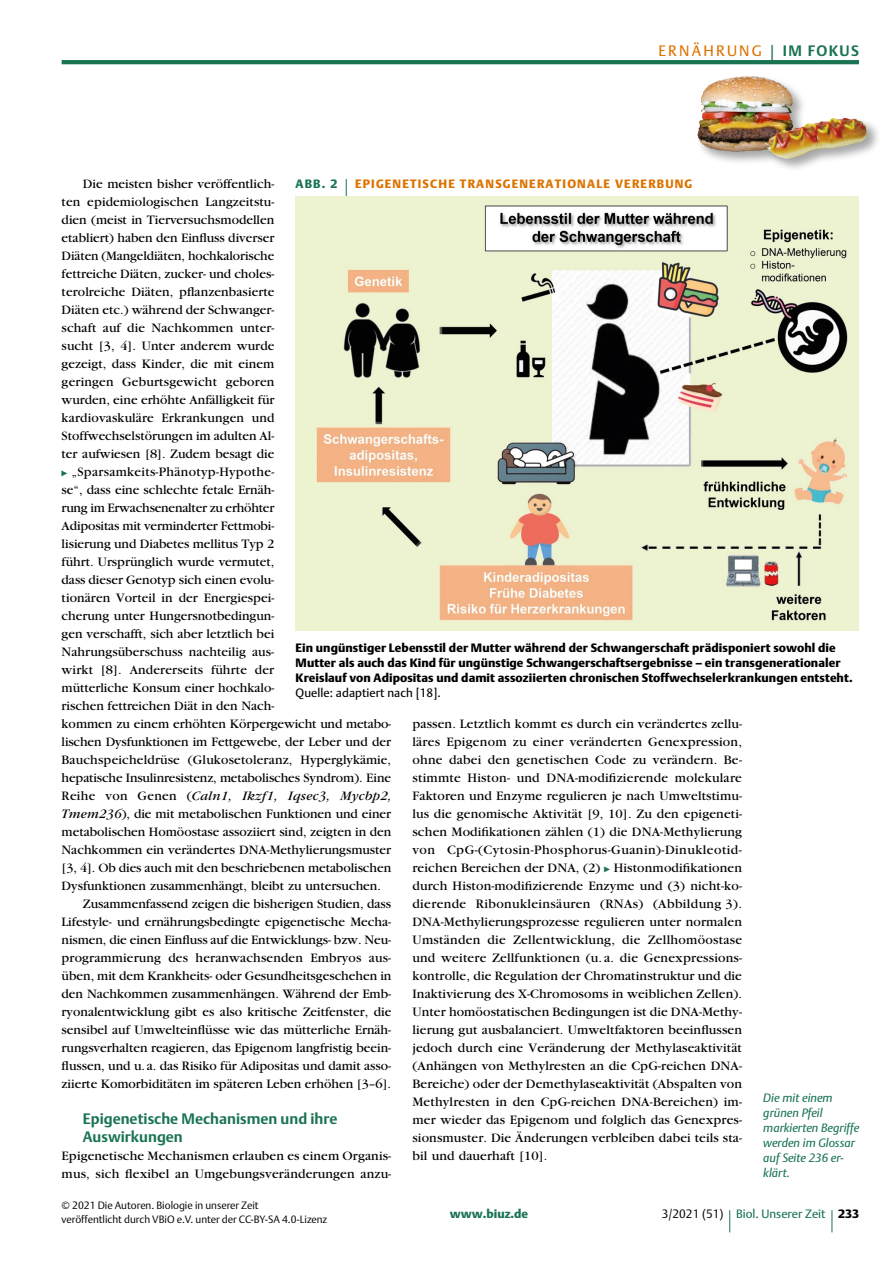
<style>
.page{position:relative;width:893px;height:1263px;background:#fff}
.page>*{position:absolute;margin:0;border:0;box-sizing:border-box;transform-origin:0 0}
.t1{font:700 15px/18px "DTL Argo T";color:#1a7452}
.t2{font:15px "DTL Argo T";letter-spacing:.15em;color:#dd7300}
.t3{font:13.5px/18px "Garamond";letter-spacing:.005em;color:#000}
.t4{font:italic 13.5px "Garamond";letter-spacing:.02em;color:#000}
.t5{font:13.5px "Garamond";letter-spacing:-.015em;color:#000}
.t6{font:13.5px "Garamond";letter-spacing:.025em;color:#000}
.t7{font:12px/15px "DTL Argo T Black";letter-spacing:.005em;color:#000}
.t8{font:italic 12px/15px "DTL Argo T";color:#1a7452}
.t9{font:12px "DTL Argo T Black";letter-spacing:.1em;color:#dd7300}
.t10{font:12px "DTL Argo T";color:#1a7452}
.t11{font:12px "DTL Argo T";letter-spacing:.005em;color:#000}
.t12{font:12px "DTL Argo T Black";color:#1a7452}
.t13{font:10.5px/13.5px "DTL Argo T Light";color:#000}
.s1{font-family:"Helvetica Neue";font-weight:300;font-size:24.75px;color:#1a7452}
.s2{font-weight:700;color:#1a7452}
.s3{font-style:normal}
.s4{font-style:italic}
.s5{font-family:"DTL Argo T Light";color:#000}
.s6{font-family:"DTL Argo T Black";color:#000}
</style>
<div class="page">
<svg style="left:729px;top:1210px;width:1px;height:22px"></svg>
<svg style="left:832px;top:1210px;width:1px;height:22px"></svg>
<hr style="left:62px;top:60px;width:797px;height:4px;background:#1a7452">
<svg style="left:346px;top:179px;width:1px;height:17px"></svg>
<img style="left:296px;top:196px;width:563px;height:434px">
<div style="left:696px;top:74px;width:111px;height:91px;background:#000;opacity:.35"></div>
<img style="left:701px;top:76px;width:53px;height:29px">
<div style="left:764px;top:116px;width:117px;height:57px;background:#000;opacity:.35"></div>
<img style="left:765px;top:118px;width:93px;height:41px">
<p class="t2" style="left:658px;top:42px;width:202px">ERNÄHRUNG <span class="s1">|</span> <span class="s2">IM FOKUS</span></p>
<p class="t12" style="left:296px;top:176px;width:43px">ABB. 2</p>
<p class="t9" style="left:355px;top:176px;width:339px">EPIGENETISCHE TRANSGENERATIONALE VERERBUNG</p>
<p class="t3" style="left:83px;top:175px;width:193px">Die meisten bisher veröffentlich-</p>
<p class="t3" style="left:62px;top:193px;width:214px">ten epidemiologischen Langzeitstu-</p>
<p class="t3" style="left:62px;top:211px;width:214px">dien (meist in Tierversuchsmodellen</p>
<p class="t3" style="left:62px;top:229px;width:214px">etabliert) haben den Einfluss diverser</p>
<p class="t3" style="left:62px;top:247px;width:214px">Diäten (Mangeldiäten, hochkalorische</p>
<p class="t3" style="left:62px;top:265px;width:214px">fettreiche Diäten, zucker- und choles-</p>
<p class="t3" style="left:62px;top:283px;width:214px">terolreiche Diäten, pflanzenbasierte</p>
<p class="t3" style="left:62px;top:301px;width:214px">Diäten etc.) während der Schwanger-</p>
<p class="t3" style="left:62px;top:319px;width:214px">schaft auf die Nachkommen unter-</p>
<p class="t3" style="left:62px;top:337px;width:214px">sucht [3, 4]. Unter anderem wurde</p>
<p class="t3" style="left:62px;top:355px;width:214px">gezeigt, dass Kinder, die mit einem</p>
<p class="t3" style="left:62px;top:373px;width:214px">geringen Geburtsgewicht geboren</p>
<p class="t3" style="left:62px;top:391px;width:214px">wurden, eine erhöhte Anfälligkeit für</p>
<p class="t3" style="left:62px;top:409px;width:214px">kardiovaskuläre Erkrankungen und</p>
<p class="t3" style="left:62px;top:427px;width:214px">Stoffwechselstörungen im adulten Al-</p>
<p class="t3" style="left:62px;top:445px;width:214px">ter aufwiesen [8]. Zudem besagt die</p>
<p class="t6" style="left:72px;top:465px;width:204px">„Sparsamkeits-Phänotyp-Hypothe-</p>
<p class="t3" style="left:62px;top:481px;width:214px">se“, dass eine schlechte fetale Ernäh-</p>
<p class="t5" style="left:62px;top:501px;width:214px">rung im Erwachsenenalter zu erhöhter</p>
<p class="t3" style="left:62px;top:517px;width:214px">Adipositas mit verminderter Fettmobi-</p>
<p class="t3" style="left:62px;top:535px;width:214px">lisierung und Diabetes mellitus Typ 2</p>
<p class="t3" style="left:62px;top:553px;width:214px">führt. Ursprünglich wurde vermutet,</p>
<p class="t3" style="left:62px;top:571px;width:214px">dass dieser Genotyp sich einen evolu-</p>
<p class="t3" style="left:62px;top:589px;width:214px">tionären Vorteil in der Energiespei-</p>
<p class="t3" style="left:62px;top:607px;width:214px">cherung unter Hungersnotbedingun-</p>
<p class="t3" style="left:62px;top:625px;width:214px">gen verschafft, sich aber letztlich bei</p>
<p class="t3" style="left:62px;top:643px;width:214px">Nahrungsüberschuss nachteilig aus-</p>
<p class="t3" style="left:62px;top:661px;width:214px">wirkt [8]. Andererseits führte der</p>
<p class="t3" style="left:62px;top:679px;width:214px">mütterliche Konsum einer hochkalo-</p>
<p class="t3" style="left:62px;top:697px;width:214px">rischen fettreichen Diät in den Nach-</p>
<p class="t3" style="left:62px;top:715px;width:331px">kommen zu einem erhöhten Körpergewicht und metabo-</p>
<p class="t3" style="left:62px;top:733px;width:331px">lischen Dysfunktionen im Fettgewebe, der Leber und der</p>
<p class="t3" style="left:62px;top:751px;width:331px">Bauchspeicheldrüse (Glukosetoleranz, Hyperglykämie,</p>
<p class="t3" style="left:62px;top:769px;width:331px">hepatische Insulinresistenz, metabolisches Syndrom). Eine</p>
<p class="t4" style="left:62px;top:789px;width:331px"><span class="s3">Reihe von Genen (</span>Caln1, Ikzf1, Iqsec3, Mycbp2,</p>
<p class="t3" style="left:62px;top:805px;width:331px"><span class="s4">Tmem236</span>), die mit metabolischen Funktionen und einer</p>
<p class="t3" style="left:62px;top:823px;width:331px">metabolischen Homöostase assoziiert sind, zeigten in den</p>
<p class="t3" style="left:62px;top:841px;width:331px">Nachkommen ein verändertes DNA-Methylierungsmuster</p>
<p class="t3" style="left:62px;top:859px;width:331px">[3, 4]. Ob dies auch mit den beschriebenen metabolischen</p>
<p class="t3" style="left:62px;top:877px;width:321px">Dysfunktionen zusammenhängt, bleibt zu untersuchen.</p>
<p class="t3" style="left:83px;top:895px;width:310px">Zusammenfassend zeigen die bisherigen Studien, dass</p>
<p class="t3" style="left:62px;top:913px;width:331px">Lifestyle- und ernährungsbedingte epigenetische Mecha-</p>
<p class="t3" style="left:62px;top:931px;width:331px">nismen, die einen Einfluss auf die Entwicklungs- bzw. Neu-</p>
<p class="t3" style="left:62px;top:949px;width:331px">programmierung des heranwachsenden Embryos aus-</p>
<p class="t3" style="left:62px;top:967px;width:331px">üben, mit dem Krankheits- oder Gesundheitsgeschehen in</p>
<p class="t3" style="left:62px;top:985px;width:331px">den Nachkommen zusammenhängen. Während der Emb-</p>
<p class="t3" style="left:62px;top:1003px;width:331px">ryonalentwicklung gibt es also kritische Zeitfenster, die</p>
<p class="t3" style="left:62px;top:1021px;width:331px">sensibel auf Umwelteinflüsse wie das mütterliche Ernäh-</p>
<p class="t3" style="left:62px;top:1039px;width:331px">rungsverhalten reagieren, das Epigenom langfristig beein-</p>
<p class="t3" style="left:62px;top:1057px;width:331px">flussen, und u. a. das Risiko für Adipositas und damit asso-</p>
<p class="t3" style="left:62px;top:1075px;width:331px">ziierte Komorbiditäten im späteren Leben erhöhen [3–6].</p>
<p class="t1" style="left:83px;top:1110px;width:256px">Epigenetische Mechanismen und ihre<br>Auswirkungen</p>
<p class="t3" style="left:62px;top:1147px;width:331px">Epigenetische Mechanismen erlauben es einem Organis&shy;mus, sich flexibel an Umgebungsveränderungen anzu-</p>
<p class="t7" style="left:296px;top:640px;width:558px">Ein ungünstiger Lebensstil der Mutter während der Schwangerschaft prädisponiert sowohl die<br>Mutter als auch das Kind für ungünstige Schwangerschaftsergebnisse – ein transgenerationaler<br>Kreislauf von Adipositas und damit assoziierten chronischen Stoffwechselerkrankungen entsteht.</p>
<p class="t11" style="left:296px;top:685px;width:147px">Quelle: adaptiert nach [18].</p>
<p class="t3" style="left:412px;top:715px;width:331px">passen. Letztlich kommt es durch ein verändertes zellu&shy;läres Epigenom zu einer veränderten Genexpression, ohne dabei den genetischen Code zu verändern. Be&shy;stimmte Histon- und DNA-modifizierende molekulare Faktoren und Enzyme regulieren je nach Umweltstimu&shy;lus die genomische Aktivität [9, 10]. Zu den epigeneti&shy;schen Modifikationen zählen (1) die DNA-Methylierung von CpG-(Cytosin-Phosphorus-Guanin)-Dinukleotid-- reichen Bereichen der DNA, (2) Histonmodifikationen durch Histon-modifizierende Enzyme und (3) nicht-ko&shy;dierende Ribonukleinsäuren (RNAs) (Abbildung 3).<br>DNA-Methylierungsprozesse regulieren unter normalen Umständen die Zellentwicklung, die Zellhomöostase und weitere Zellfunktionen (u. a. die Genexpressions&shy;kontrolle, die Regulation der Chromatinstruktur und die Inaktivierung des X-Chromosoms in weiblichen Zellen).<br>Unter homöostatischen Bedingungen ist die DNA-Methy&shy;lierung gut ausbalanciert. Umweltfaktoren beeinflussen jedoch durch eine Veränderung der Methylaseaktivität (Anhängen von Methylresten an die CpG-reichen DNA-Bereiche) oder der Demethylaseaktivität (Abspalten von Methylresten in den CpG-reichen DNA-Bereichen) im&shy;mer wieder das Epigenom und folglich das Genexpres&shy;sionsmuster. Die Änderungen verbleiben dabei teils sta&shy;bil und dauerhaft [10].</p>
<p class="t8" style="left:763px;top:1090px;width:98px">Die mit einem grünen Pfeil markierten Begriffe werden im Glossar auf Seite 236 er&shy;klärt.</p>
<p class="t13" style="left:62px;top:1199px;width:267px">© 2021 Die Autoren. Biologie in unserer Zeit<br>veröffentlicht durch VBiO e.V. unter der CC-BY-SA 4.0-Lizenz</p>
<p class="t12" style="left:450px;top:1207px;width:80px">www.biuz.de</p>
<p class="t10" style="left:662px;top:1207px;width:199px"><span class="s5">3/2021 (51)</span> Biol. Unserer Zeit <span class="s6">233</span></p>
</div>
